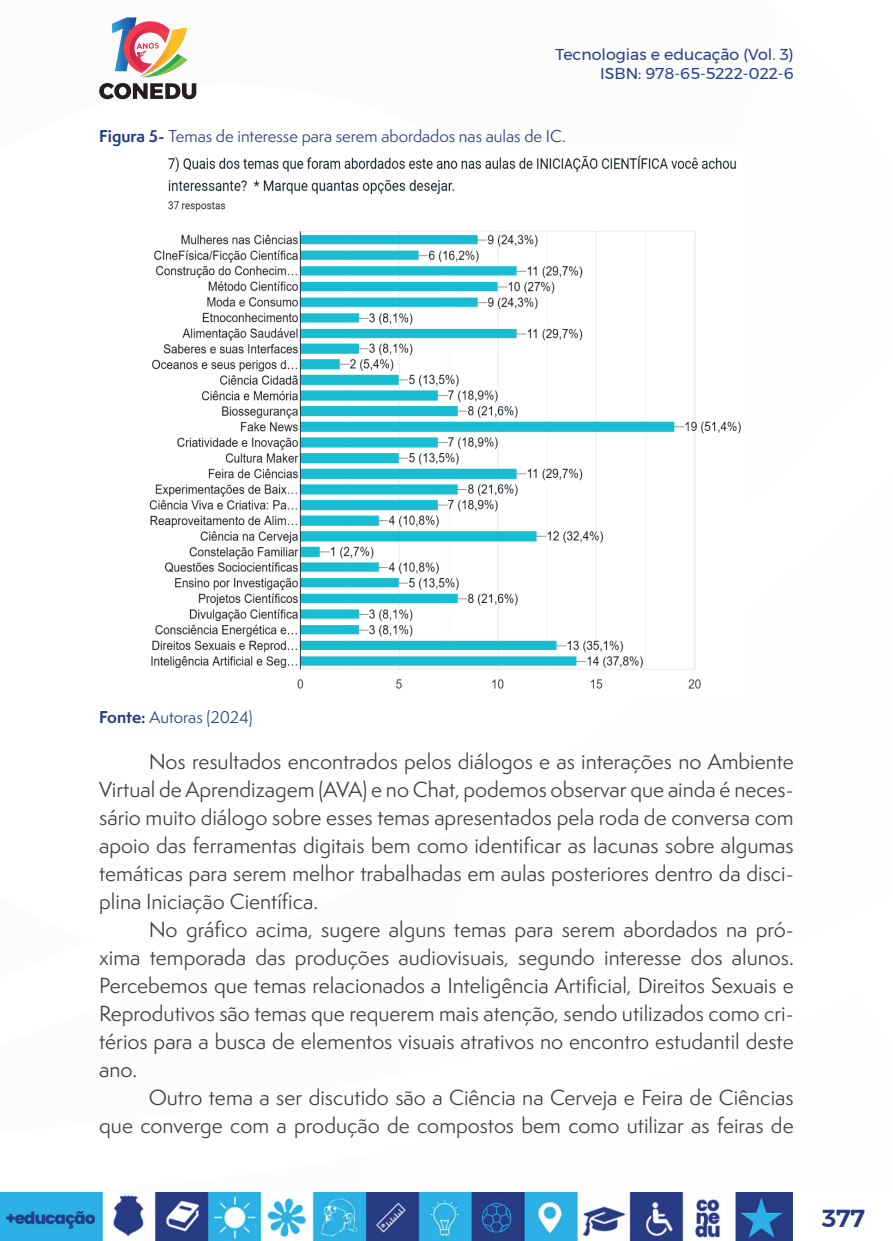
<style>
.page{position:relative;width:893px;height:1241px;background:#fff}
.page>*{position:absolute;margin:0;border:0;box-sizing:border-box;transform-origin:0 0}
.t1{font:600 24.5px "Montserrat";color:#263c82}
._7_CORPO{font:20.12px/28px "Semplicita Pro";color:#3e3e3f;text-align:justify}
._9_LEGENDAS{font:15.75px "Semplicita Pro";color:#263c82}
.t2{font:15.75px/18.9px "Montserrat";color:#253f8e;text-align:right}
._13_FONTES{font:15.75px "Semplicita Pro";color:#263c82}
.s1{font-weight:700}
</style>
<div class="page">
<svg style="left:112px;top:17px;width:75px;height:60px"></svg>
<svg style="left:99px;top:83px;width:97px;height:16px"></svg>
<img style="left:0;top:1192px;width:793px;height:48px">
<img style="left:149px;top:155px;width:592px;height:534px">
<p class="t2" style="left:556px;top:45px;width:240px">Tecnologias e educação (Vol. 3)<br>ISBN: 978-65-5222-022-6</p>
<p class="_9_LEGENDAS" style="left:99px;top:125px;width:468px"><span class="s1">Figura 5-</span> Temas de interesse para serem abordados nas aulas de IC.</p>
<p class="_13_FONTES" style="left:99px;top:706px;width:155px"><span class="s1">Fonte:</span> Autoras (2024)</p>
<p class="_7_CORPO" style="left:99px;top:746px;width:696px;text-indent:50px">Nos resultados encontrados pelos diálogos e as interações no Ambiente Virtual de Aprendizagem (AVA) e no Chat, podemos observar que ainda é neces&shy;sário muito diálogo sobre esses temas apresentados pela roda de conversa com apoio das ferramentas digitais bem como identificar as lacunas sobre algumas temáticas para serem melhor trabalhadas em aulas posteriores dentro da disci&shy;plina Iniciação Científica.</p>
<p class="_7_CORPO" style="left:99px;top:914px;width:696px;text-indent:50px">No gráfico acima, sugere alguns temas para serem abordados na pró&shy;xima temporada das produções audiovisuais, segundo interesse dos alunos.<br>Percebemos que temas relacionados a Inteligência Artificial, Direitos Sexuais e Reprodutivos são temas que requerem mais atenção, sendo utilizados como cri&shy;térios para a busca de elementos visuais atrativos no encontro estudantil deste ano.</p>
<p class="_7_CORPO" style="left:99px;top:1082px;width:696px;text-align:right">Outro tema a ser discutido são a Ciência na Cerveja e Feira de Ciências<br>que converge com a produção de compostos bem como utilizar as feiras de</p>
<p class="t1" style="left:822px;top:1198px;width:45px">377</p>
</div>
